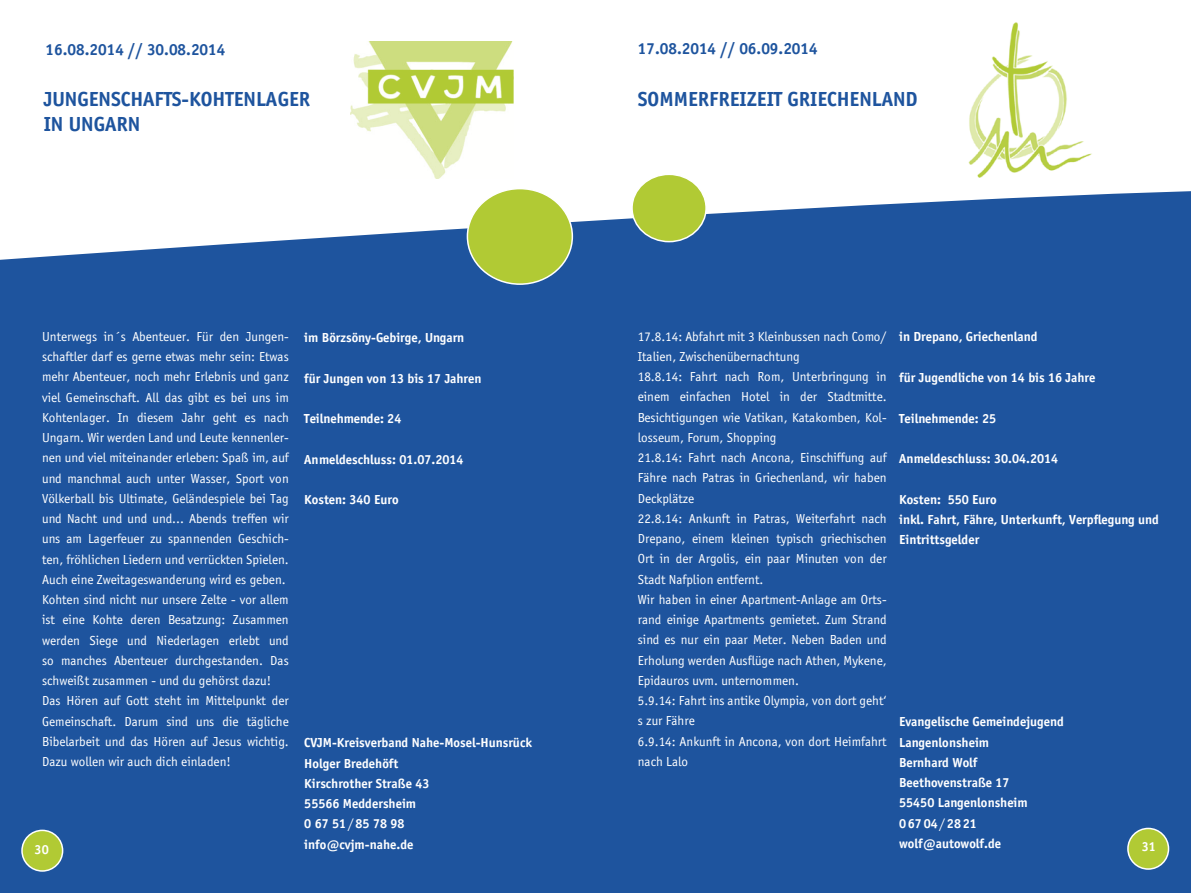
<style>
.page{position:relative;width:1191px;height:893px;background:#fff}
.page>*{position:absolute;margin:0;border:0;box-sizing:border-box;transform-origin:0 0}
.t1{font:700 21px/25.2px "Officina Sans EF";color:#1e549e}
.t2{font:700 16.5px "Officina Sans EF";color:#1e549e}
.t3{font:13.5px/20.2px "Officina Sans EF";color:#fff}
.t4{font:700 13.5px/20.2px "Officina Sans EF";color:#fff}
.s1{font-weight:400}
</style>
<div class="page">
<div style="left:0;top:191px;width:1191px;height:702px;background:#1e549e"></div>
<div style="left:467px;top:189px;width:105px;height:95px;background:#b1ca34;border-radius:50%"></div>
<div style="left:467px;top:188px;width:106px;height:97px;border:2px solid #fff;border-radius:50%"></div>
<div style="left:632px;top:174px;width:74px;height:68px;background:#b1ca34;border-radius:50%"></div>
<div style="left:631px;top:174px;width:76px;height:68px;border:2px solid #fff;border-radius:50%"></div>
<div style="left:22px;top:830px;width:41px;height:41px;background:#b1ca34;border-radius:50%"></div>
<div style="left:21px;top:830px;width:42px;height:42px;border:2px solid #fff;border-radius:50%"></div>
<div style="left:1128px;top:828px;width:40px;height:41px;background:#b1ca34;border-radius:50%"></div>
<div style="left:1127px;top:828px;width:42px;height:42px;border:2px solid #fff;border-radius:50%"></div>
<img style="left:351px;top:41px;width:163px;height:138px">
<img style="left:968px;top:22px;width:124px;height:156px">
<p class="t2" style="left:45px;top:40px;width:181px">16.08.2014 // 30.08.2014</p>
<h1 class="t1" style="left:44px;top:86px;width:268px">Jungenschafts-Kohtenlager in Ungarn</h1>
<p class="t2" style="left:638px;top:39px;width:181px">17.08.2014 // 06.09.2014</p>
<h1 class="t1" style="left:638px;top:86px;width:281px">Sommerfreizeit Griechenland</h1>
<p class="t3" style="left:638px;top:326px;width:250px">17.8.14: Abfahrt mit 3 Kleinbussen nach Como/ Italien, Zwischenübernachtung<br>18.8.14: Fahrt nach Rom, Unterbringung in einem einfachen Hotel in der Stadtmitte.<br>Besichtigungen wie Vatikan, Katakomben, Kol&shy;losseum, Forum, Shopping<br>21.8.14: Fahrt nach Ancona, Einschiffung auf Fähre nach Patras in Griechenland, wir haben Deckplätze<br>22.8.14: Ankunft in Patras, Weiterfahrt nach Drepano, einem kleinen typisch griechischen Ort in der Argolis, ein paar Minuten von der Stadt Nafplion entfernt.<br>Wir haben in einer Apartment-Anlage am Orts&shy;rand einige Apartments gemietet. Zum Strand sind es nur ein paar Meter. Neben Baden und Erholung werden Ausflüge nach Athen, Mykene, Epidauros uvm. unternommen.<br>5.9.14: Fahrt ins antike Olympia, von dort geht‘ s zur Fähre<br>6.9.14: Ankunft in Ancona, von dort Heimfahrt nach Lalo</p>
<p class="t3" style="left:42px;top:326px;width:248px">Unterwegs in´s Abenteuer. Für den Jungen&shy;schaftler darf es gerne etwas mehr sein: Etwas mehr Abenteuer, noch mehr Erlebnis und ganz viel Gemeinschaft. All das gibt es bei uns im Kohtenlager. In diesem Jahr geht es nach Ungarn. Wir werden Land und Leute kennenler&shy;nen und viel miteinander erleben: Spaß im, auf und manchmal auch unter Wasser, Sport von Völkerball bis Ultimate, Geländespiele bei Tag und Nacht und und und... Abends treffen wir uns am Lagerfeuer zu spannenden Geschich&shy;ten, fröhlichen Liedern und verrückten Spielen.<br>Auch eine Zweitageswanderung wird es geben.<br>Kohten sind nicht nur unsere Zelte - vor allem ist eine Kohte deren Besatzung: Zusammen werden Siege und Niederlagen erlebt und so manches Abenteuer durchgestanden. Das schweißt zusammen - und du gehörst dazu!<br>Das Hören auf Gott steht im Mittelpunkt der Gemeinschaft. Darum sind uns die tägliche Bibelarbeit und das Hören auf Jesus wichtig.<br>Dazu wollen wir auch dich einladen!</p>
<p class="t4" style="left:899px;top:327px;width:140px">in Drepano, Griechenland</p>
<p class="t4" style="left:899px;top:367px;width:198px">für Jugendliche von 14 bis 16 Jahre</p>
<p class="t4" style="left:899px;top:408px;width:99px">Teilnehmende: 25</p>
<p class="t4" style="left:899px;top:448px;width:161px">Anmeldeschluss: 30.04.2014</p>
<p class="t4" style="left:899px;top:489px;width:261px">Kosten: 550 Euro<br>inkl. Fahrt, Fähre, Unterkunft, Verpflegung und<br>Eintrittsgelder</p>
<p class="t4" style="left:304px;top:328px;width:161px">im Börzsöny-Gebirge, Ungarn</p>
<p class="t4" style="left:304px;top:368px;width:179px">für Jungen von 13 bis 17 Jahren</p>
<p class="t4" style="left:304px;top:409px;width:99px">Teilnehmende: 24</p>
<p class="t4" style="left:304px;top:449px;width:161px">Anmeldeschluss: 01.07.2014</p>
<p class="t4" style="left:304px;top:490px;width:96px">Kosten: 340 Euro</p>
<p class="t4" style="left:899px;top:712px;width:166px">Evangelische Gemeindejugend<br>Langenlonsheim<br>Bernhard Wolf<br>Beethovenstraße 17<br>55450 Langenlonsheim<br>06704<span class="s1">/</span>2821 wolf@autowolf.de</p>
<p class="t4" style="left:304px;top:733px;width:229px">CVJM-Kreisverband Nahe-Mosel-H unsrück<br>H olger Bredehöft<br>Kirschrother Straße 43<br>55566 Meddersheim<br>0 67 51<span class="s1">/</span>85 78 98<br>info@cvjm-nahe.de</p>
<p class="t4" style="left:35px;top:839px;width:16px">30</p>
<p class="t4" style="left:1141px;top:836px;width:16px">31</p>
</div>
